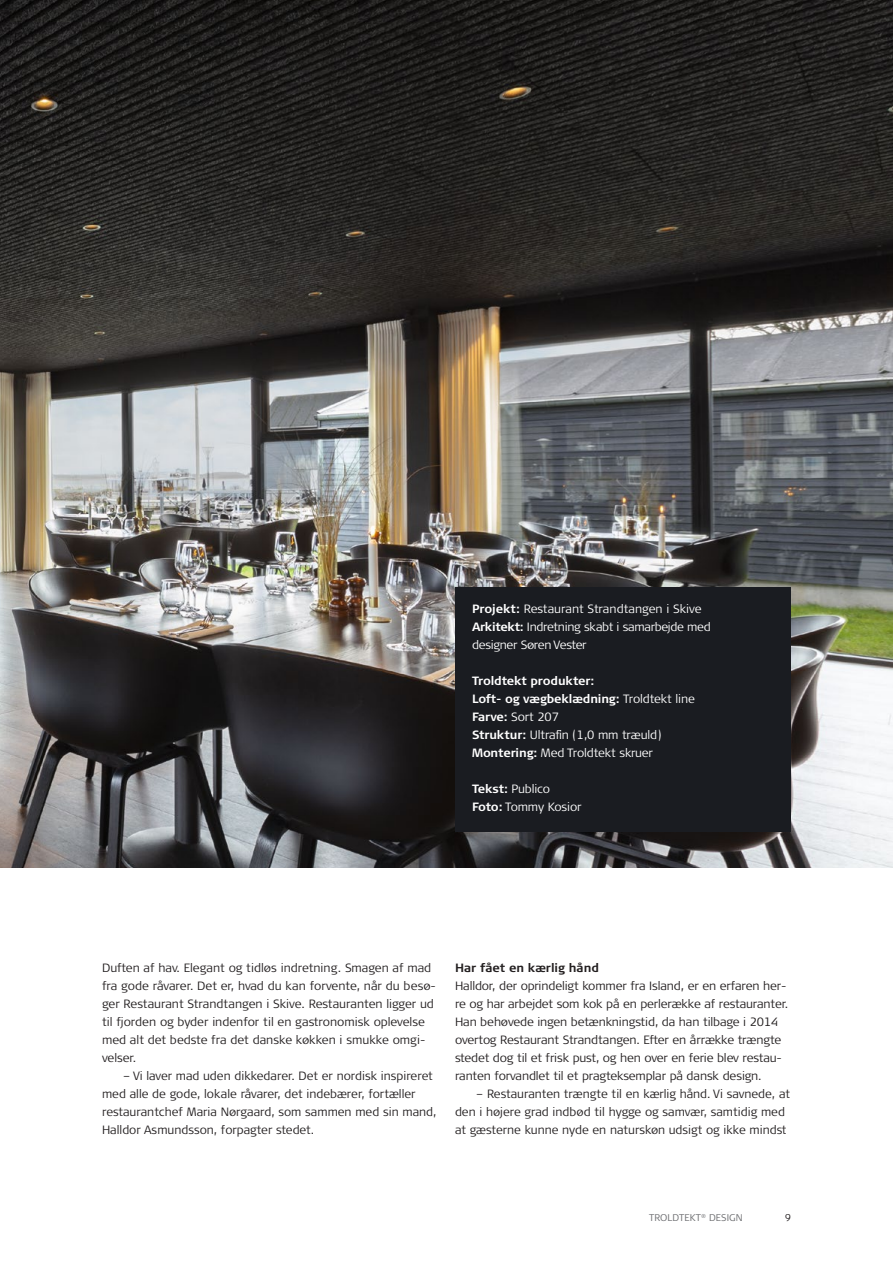
<style>
.page{position:relative;width:893px;height:1263px;background:#fff}
.page>*{position:absolute;margin:0;border:0;box-sizing:border-box;transform-origin:0 0}
.Brødtekst{font:300 12px/18px "Signa Pro";letter-spacing:-.01em;color:#231f20}
.Brødtekst_indryk{font:300 12px/18px "Signa Pro";color:#231f20}
.Brødtekst-2{font:300 12px/18px "Signa Pro";letter-spacing:-.015em;color:#fff}
.Brødtekst-3{font:700 12px "Signa Pro";letter-spacing:-.01em;color:#fff}
.Mellemtittel{font:700 12px "Signa Pro";color:#231f20}
.t1{font:300 9.75px "Signa Pro";letter-spacing:.01em;color:#6c6d70}
.t2{font:300 9.75px "Signa Pro";color:#231f20}
.s1{font-weight:700}
.s2{font-weight:300}
</style>
<div class="page">
<img style="left:0;top:0;width:893px;height:867px">
<div style="left:455px;top:587px;width:336px;height:244px;background:#1a1c21"></div>
<p class="Brødtekst-2" style="left:472px;top:599px;width:231px"><span class="s1">Projekt:</span> Restaurant Strandtangen i Skive</p>
<p class="Brødtekst-2" style="left:472px;top:617px;width:240px"><span class="s1">Arkitekt:</span> Indretning skabt i samarbejde med designer Søren Vester</p>
<p class="Brødtekst-3" style="left:472px;top:672px;width:124px">Troldtekt produkter:</p>
<p class="Brødtekst-3" style="left:472px;top:690px;width:224px">Loft- og vægbeklædning: <span class="s2">Troldtekt line</span></p>
<p class="Brødtekst-2" style="left:472px;top:707px;width:89px"><span class="s1">Farve:</span> Sort 207</p>
<p class="Brødtekst-2" style="left:472px;top:725px;width:191px"><span class="s1">Struktur:</span> Ultrafin (1,0 mm træuld)</p>
<p class="Brødtekst-2" style="left:472px;top:743px;width:183px"><span class="s1">Montering:</span> Med Troldtekt skruer</p>
<p class="Brødtekst-2" style="left:472px;top:779px;width:80px"><span class="s1">Tekst:</span> Publico</p>
<p class="Brødtekst-2" style="left:472px;top:797px;width:111px"><span class="s1">Foto:</span> Tommy Kosior</p>
<p class="Brødtekst" style="left:102px;top:958px;width:335px">Duften af hav. Elegant og tidløs indretning. Smagen af mad fra gode råvarer. Det er, hvad du kan forvente, når du besø&shy;ger Restaurant Strandtangen i Skive. Restauranten ligger ud til fjorden og byder indenfor til en gastronomisk oplevelse med alt det bedste fra det danske køkken i smukke omgi&shy;velser.</p>
<p class="Brødtekst_indryk" style="left:102px;top:1066px;width:336px;text-indent:21px">– Vi laver mad uden dikkedarer. Det er nordisk inspireret med alle de gode, lokale råvarer, det indebærer, fortæller restaurantchef Maria Nørgaard, som sammen med sin mand, Halldor Asmundsson, forpagter stedet.</p>
<p class="Mellemtittel" style="left:455px;top:960px;width:146px">Har fået en kærlig hånd</p>
<p class="Brødtekst" style="left:455px;top:976px;width:335px">Halldor, der oprindeligt kommer fra Island, er en erfaren her&shy;re og har arbejdet som kok på en perlerække af restauranter.<br>Han behøvede ingen betænkningstid, da han tilbage i 2014 overtog Restaurant Strandtangen. Efter en årrække trængte stedet dog til et frisk pust, og hen over en ferie blev restau&shy;ranten forvandlet til et pragteksemplar på dansk design.</p>
<p class="Brødtekst_indryk" style="left:455px;top:1084px;width:337px;text-indent:21px">– Restauranten trængte til en kærlig hånd. Vi savnede, at den i højere grad indbød til hygge og samvær, samtidig med at gæsterne kunne nyde en naturskøn udsigt og ikke mindst</p>
<p class="t1" style="left:649px;top:1211px;width:95px">TROLDTEKT<sup>®</sup> DESIGN</p>
<p class="t2" style="left:785px;top:1211px;width:7px">9</p>
</div>
